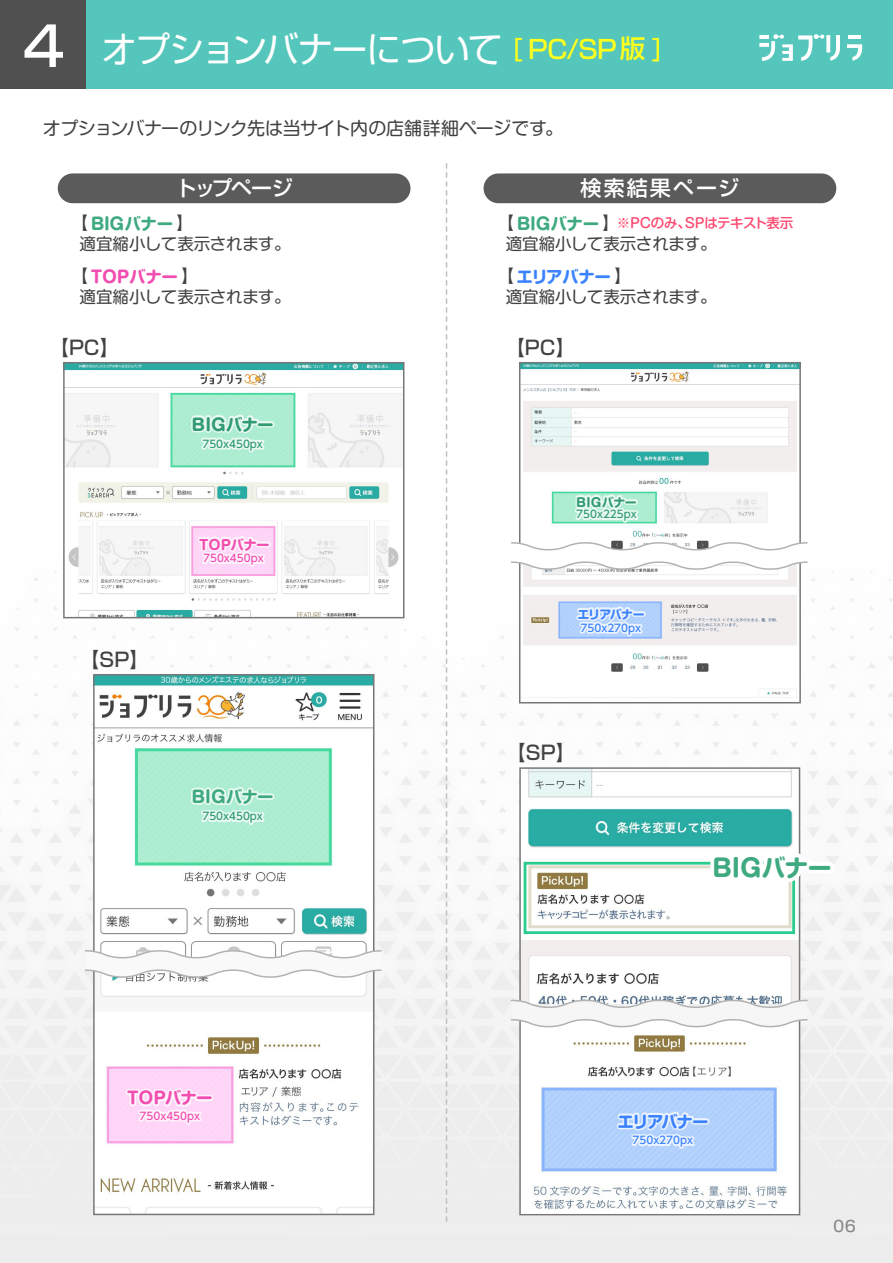
<style>
.page{position:relative;width:893px;height:1263px;background:#fff}
.page>*{position:absolute;margin:0;border:0;box-sizing:border-box;transform-origin:0 0}
.t1{font:36px "Shin Go Pro";letter-spacing:-.03em;color:#fff}
.t2{font:700 24px "Shin M Go Pro";letter-spacing:-.015em;color:#3faa7f}
.t3{font:500 21px "Shin Go Pro";letter-spacing:.1em;color:#fff}
.t4{font:500 21px "Shin Go Pro";letter-spacing:.05em;color:#fff}
.t5{font:500 19.5px "Shin Go Pro";letter-spacing:.005em;color:#424242}
.t6{font:18px "Shin M Go Pro";letter-spacing:-.035em;color:#424242}
.t7{font:16.5px/20.2px "Shin M Go Pro";letter-spacing:-.01em;color:#424242}
.t8{font:700 16.5px "Shin M Go Pro";letter-spacing:-.01em;color:#319b72}
.t9{font:700 16.5px "Shin M Go Pro";letter-spacing:-.01em;color:#3faa7f}
.t10{font:700 16.5px "Shin M Go Pro";letter-spacing:-.05em;color:#f24eb0}
.t11{font:700 16.5px "Shin M Go Pro";letter-spacing:-.09em;color:#3b82ff}
.t12{font:500 15px "K Shin M Go Std";color:#898989}
.t13{font:500 13.5px "Shin M Go Pro";letter-spacing:-.02em;color:#ff4970}
.t14{font:700 13.5px "Shin M Go Pro";letter-spacing:-.04em;color:#f24eb0}
.t15{font:700 12px "Shin M Go Pro";letter-spacing:.005em;color:#319b72}
.t16{font:700 12px "Shin M Go Pro";letter-spacing:-.075em;color:#3b82ff}
.t17{font:500 10.5px "UD Shin Go Pro";color:#319b72}
.t18{font:500 10.5px "UD Shin Go Pro";color:#3b82ff}
.t19{font:500 10.5px "UD Shin Go Pro";color:#f24eb0}
.s1{font-weight:500;font-size:54px}
.s2{font-weight:500;font-size:25.5px;color:#ffff1d}
.s3{font-weight:700;color:#3faa7f}
.s4{font-weight:700;color:#f24eb0}
.s5{font-weight:700;color:#3b82ff}
</style>
<div class="page">
<img style="left:0;top:163px;width:893px;height:1100px">
<div style="left:0;top:0;width:893px;height:89px;background:#55c6bb"></div>
<svg style="left:847px;top:36px;width:15px;height:25px"></svg>
<svg style="left:759px;top:34px;width:81px;height:27px"></svg>
<img style="left:66px;top:365px;width:335px;height:250px">
<img style="left:522px;top:770px;width:275px;height:229px">
<img style="left:522px;top:1028px;width:275px;height:184px">
<img style="left:522px;top:365px;width:276px;height:335px">
<div style="left:0;top:0;width:86px;height:89px;background:#505050"></div>
<div style="left:63px;top:362px;width:341px;height:256px;border:2px solid #777"></div>
<div style="left:58px;top:173px;width:352px;height:30px;background:#5b5b5b;border-radius:15px"></div>
<div style="left:484px;top:173px;width:352px;height:30px;background:#5b5b5b;border-radius:15px"></div>
<div style="left:519px;top:362px;width:282px;height:341px;border:2px solid #777"></div>
<div style="left:519px;top:767px;width:281px;height:448px;border:2px solid #777"></div>
<svg style="left:510px;top:999px;width:299px;height:29px"></svg>
<svg style="left:510px;top:541px;width:299px;height:29px"></svg>
<div style="left:256px;top:421px;width:19px;height:6px;border:4px solid #fff"></div>
<svg style="left:190px;top:414px;width:75px;height:39px"></svg>
<svg style="left:574px;top:494px;width:64px;height:30px"></svg>
<div style="left:624px;top:499px;width:14px;height:6px;border:4px solid #fff"></div>
<div style="left:255px;top:541px;width:16px;height:6px;border:4px solid #fff"></div>
<svg style="left:576px;top:606px;width:67px;height:32px"></svg>
<div style="left:631px;top:611px;width:15px;height:6px;border:4px solid #fff"></div>
<svg style="left:616px;top:1111px;width:80px;height:39px"></svg>
<div style="left:691px;top:1118px;width:18px;height:6px;border:4px solid #fff"></div>
<svg style="left:197px;top:536px;width:68px;height:32px"></svg>
<div style="left:524px;top:862px;width:271px;height:72px;border:3px solid #2bcc8e"></div>
<svg style="left:707px;top:846px;width:108px;height:41px"></svg>
<div style="left:805px;top:862px;width:29px;height:11px;border:8px solid #fff;border-radius:2px"></div>
<img style="left:96px;top:677px;width:275px;height:272px">
<img style="left:96px;top:978px;width:275px;height:234px">
<div style="left:93px;top:674px;width:281px;height:541px;border:2px solid #777"></div>
<svg style="left:84px;top:949px;width:298px;height:29px"></svg>
<svg style="left:190px;top:787px;width:75px;height:39px"></svg>
<div style="left:256px;top:793px;width:18px;height:7px;border:4px solid #fff"></div>
<svg style="left:125px;top:1088px;width:77px;height:37px"></svg>
<div style="left:195px;top:1095px;width:18px;height:6px;border:4px solid #fff"></div>
<svg style="left:446px;top:164px;width:1px;height:1060px"></svg>
<h1 class="t1" style="left:23px;top:20px;width:641px"><span class="s1">4</span> オプションバナーについて <span class="s2">[ PC/SP 版 ]</span></h1>
<p class="t6" style="left:43px;top:113px;width:522px">オプションバナーのリンク先は当サイト内の店舗詳細ページです。</p>
<p class="t4" style="left:175px;top:171px;width:119px">トップページ</p>
<p class="t3" style="left:581px;top:171px;width:160px">検索結果ページ</p>
<p class="t7" style="left:80px;top:212px;width:213px;text-indent:-8px">【 <span class="s3">BIGバナー</span>】<br>適宜縮小して表示されます。</p>
<p class="t7" style="left:80px;top:264px;width:213px;text-indent:-8px">【 <span class="s4">TOPバナー</span>】<br>適宜縮小して表示されます。</p>
<p class="t7" style="left:506px;top:212px;width:213px;text-indent:-8px">【 <span class="s3">BIGバナー</span>】<br>適宜縮小して表示されます。</p>
<p class="t7" style="left:506px;top:264px;width:213px;text-indent:-8px">【<span class="s5">エリアバナー</span>】<br>適宜縮小して表示されます。</p>
<p class="t13" style="left:617px;top:212px;width:178px">※PCのみ、SPはテキスト表示</p>
<p class="t5" style="left:49px;top:331px;width:72px">【PC】</p>
<p class="t5" style="left:505px;top:331px;width:72px">【PC】</p>
<p class="t8" style="left:192px;top:411px;width:84px">BIGバナー</p>
<p class="t17" style="left:202px;top:435px;width:62px">750x450px</p>
<p class="t14" style="left:199px;top:533px;width:72px">TOPバナー</p>
<p class="t5" style="left:80px;top:643px;width:71px">【SP】</p>
<p class="t19" style="left:203px;top:550px;width:62px">750x450px</p>
<p class="t9" style="left:191px;top:783px;width:84px">BIGバナー</p>
<p class="t17" style="left:202px;top:808px;width:62px">750x450px</p>
<p class="t10" style="left:127px;top:1085px;width:87px">TOPバナー</p>
<p class="t19" style="left:140px;top:1107px;width:62px">750x450px</p>
<p class="t15" style="left:576px;top:492px;width:62px">BIGバナー</p>
<p class="t17" style="left:576px;top:506px;width:62px">750x225px</p>
<p class="t16" style="left:577px;top:604px;width:69px">エリアバナー</p>
<p class="t18" style="left:581px;top:619px;width:62px">750x270px</p>
<p class="t5" style="left:506px;top:737px;width:71px">【SP】</p>
<h2 class="t2" style="left:712px;top:848px;width:121px">BIGバナー</h2>
<p class="t11" style="left:618px;top:1108px;width:92px">エリアバナー</p>
<p class="t18" style="left:633px;top:1132px;width:62px">750x270px</p>
<p class="t12" style="left:833px;top:1215px;width:24px">06</p>
</div>
